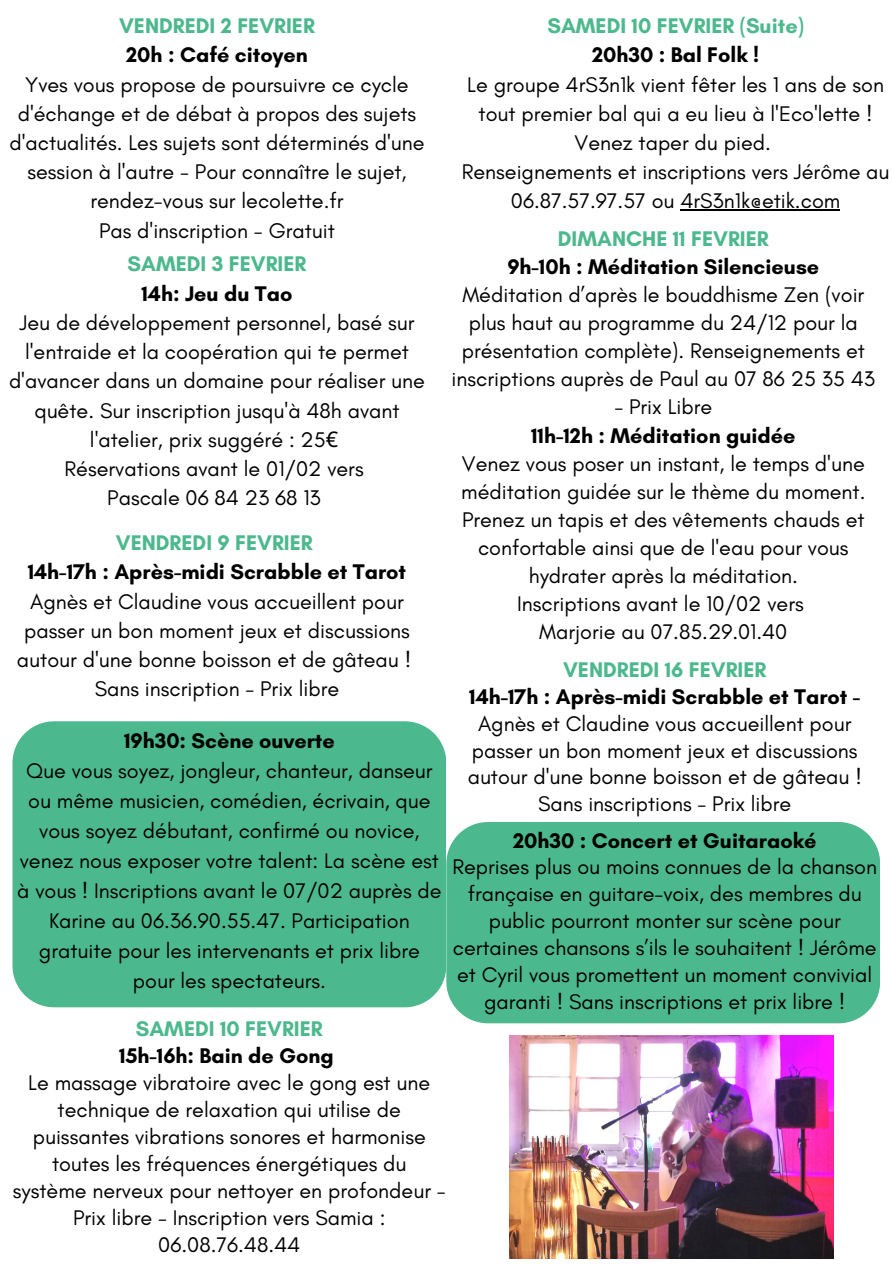
<style>
.page{position:relative;width:893px;height:1264px;background:#fff}
.page>*{position:absolute;margin:0;border:0;box-sizing:border-box;transform-origin:0 0}
.t1{font:21.6px/29.2px "Glacial Indifference";color:#000;text-align:center}
.t2{font:700 21.6px "Glacial Indifference";color:#000}
.t3{font:700 21.6px "Glacial Indifference";color:#4cb88e}
.s1{font-family:"Noto Sans"}
.s2{font-weight:700}
</style>
<div class="page">
<svg style="left:12px;top:721px;width:434px;height:286px;background:#54bb93"></svg>
<hr style="left:680px;top:210px;width:160px;height:1px;background:#000">
<div style="left:446px;top:822px;width:434px;height:201px;background:#4cb88e"></div>
<img style="left:510px;top:1035px;width:323px;height:223px">
<p class="t3" style="left:119px;top:13px;width:197px">VENDREDI 2 FEVRIER</p>
<p class="t2" style="left:126px;top:42px;width:183px">20h : Café citoyen</p>
<p class="t1" style="left:9px;top:69px;width:416px">Yves vous propose de poursuivre ce cycle d'échange et de débat à propos des sujets d'actualités. Les sujets sont déterminés d'une session à l'autre - Pour connaître le sujet, rendez-vous sur lecolette.fr</p>
<p class="t1" style="left:99px;top:215px;width:237px">Pas d'inscription - Gratuit</p>
<p class="t3" style="left:127px;top:251px;width:180px">SAMEDI 3 FEVRIER</p>
<p class="t2" style="left:141px;top:280px;width:152px">14h: Jeu du Tao</p>
<p class="t1" style="left:9px;top:308px;width:417px">Jeu de développement personnel, basé sur l'entraide et la coopération qui te permet d'avancer dans un domaine pour réaliser une quête. Sur inscription jusqu'à 48h avant l'atelier, prix suggéré : 25<span class="s1">€</span></p>
<p class="t1" style="left:64px;top:454px;width:301px">Réservations avant le 01/02 vers</p>
<p class="t1" style="left:107px;top:483px;width:215px">Pascale 06 84 23 68 13</p>
<p class="t3" style="left:116px;top:529px;width:198px">VENDREDI 9 FEVRIER</p>
<p class="t2" style="left:28px;top:559px;width:380px">14h-17h : Après-midi Scrabble et Tarot</p>
<p class="t1" style="left:17px;top:586px;width:396px">Agnès et Claudine vous accueillent pour passer un bon moment jeux et discussions autour d'une bonne boisson et de gâteau !</p>
<p class="t1" style="left:95px;top:674px;width:246px">Sans inscription - Prix libre</p>
<p class="t2" style="left:124px;top:727px;width:212px">19h30: Scène ouverte</p>
<p class="t1" style="left:17px;top:755px;width:426px;line-height:30px">Que vous soyez, jongleur, chanteur, danseur ou même musicien, comédien, écrivain, que vous soyez débutant, confirmé ou novice, venez nous exposer votre talent: La scène est à vous ! Inscriptions avant le 07/02 auprès de Karine au 06.36.90.55.47. Participation gratuite pour les intervenants et prix libre pour les spectateurs.</p>
<p class="t3" style="left:136px;top:1015px;width:188px">SAMEDI 10 FEVRIER</p>
<p class="t2" style="left:119px;top:1042px;width:216px">15h-16h: Bain de Gong</p>
<p class="t1" style="left:13px;top:1069px;width:434px;line-height:27px">Le massage vibratoire avec le gong est une technique de relaxation qui utilise de puissantes vibrations sonores et harmonise toutes les fréquences énergétiques du système nerveux pour nettoyer en profondeur - Prix libre - Inscription vers Samia :<br>06.08.76.48.44</p>
<p class="t3" style="left:547px;top:13px;width:258px">SAMEDI 10 FEVRIER (Suite)</p>
<p class="t2" style="left:592px;top:42px;width:169px">20h30 : Bal Folk !</p>
<p class="t1" style="left:467px;top:69px;width:418px">Le groupe 4rS3n1k vient fêter les 1 ans de son tout premier bal qui a eu lieu à l'Eco'lette !<br>Venez taper du pied.</p>
<p class="t1" style="left:461px;top:157px;width:429px">Renseignements et inscriptions vers Jérôme au<br>06.87.57.97.57 ou 4rS3n1k@etik.com</p>
<p class="t3" style="left:558px;top:225px;width:212px">DIMANCHE 11 FEVRIER</p>
<p class="t2" style="left:507px;top:253px;width:313px">9h-10h : Méditation Silencieuse</p>
<p class="t1" style="left:451px;top:280px;width:425px;line-height:28px">Méditation d’après le bouddhisme Zen (voir plus haut au programme du 24/12 pour la présentation complète). Renseignements et inscriptions auprès de Paul au 07 86 25 35 43</p>
<p class="t1" style="left:614px;top:392px;width:99px">- Prix Libre</p>
<p class="t2" style="left:531px;top:422px;width:266px">11h-12h : Méditation guidée</p>
<p class="t1" style="left:461px;top:449px;width:405px;line-height:28px">Venez vous poser un instant, le temps d'une méditation guidée sur le thème du moment.<br>Prenez un tapis et des vêtements chauds et confortable ainsi que de l'eau pour vous hydrater après la méditation.</p>
<p class="t1" style="left:517px;top:589px;width:288px">Inscriptions avant le 10/02 vers</p>
<p class="t1" style="left:539px;top:617px;width:249px">Marjorie au 07.85.29.01.40</p>
<p class="t3" style="left:563px;top:656px;width:205px">VENDREDI 16 FEVRIER</p>
<p class="t1" style="left:467px;top:683px;width:395px;line-height:26.8px"><span class="s2">14h-17h : Après-midi Scrabble et Tarot - </span>Agnès et Claudine vous accueillent pour passer un bon moment jeux et discussions autour d'une bonne boisson et de gâteau !<br>Sans inscriptions - Prix libre</p>
<p class="t2" style="left:513px;top:827px;width:305px">20h30 : Concert et Guitaraoké</p>
<p class="t1" style="left:452px;top:853px;width:426px;line-height:26.8px">Reprises plus ou moins connues de la chanson française en guitare-voix, des membres du public pourront monter sur scène pour certaines chansons s’ils le souhaitent ! Jérôme et Cyril vous promettent un moment convivial garanti ! Sans inscriptions et prix libre !</p>
</div>
